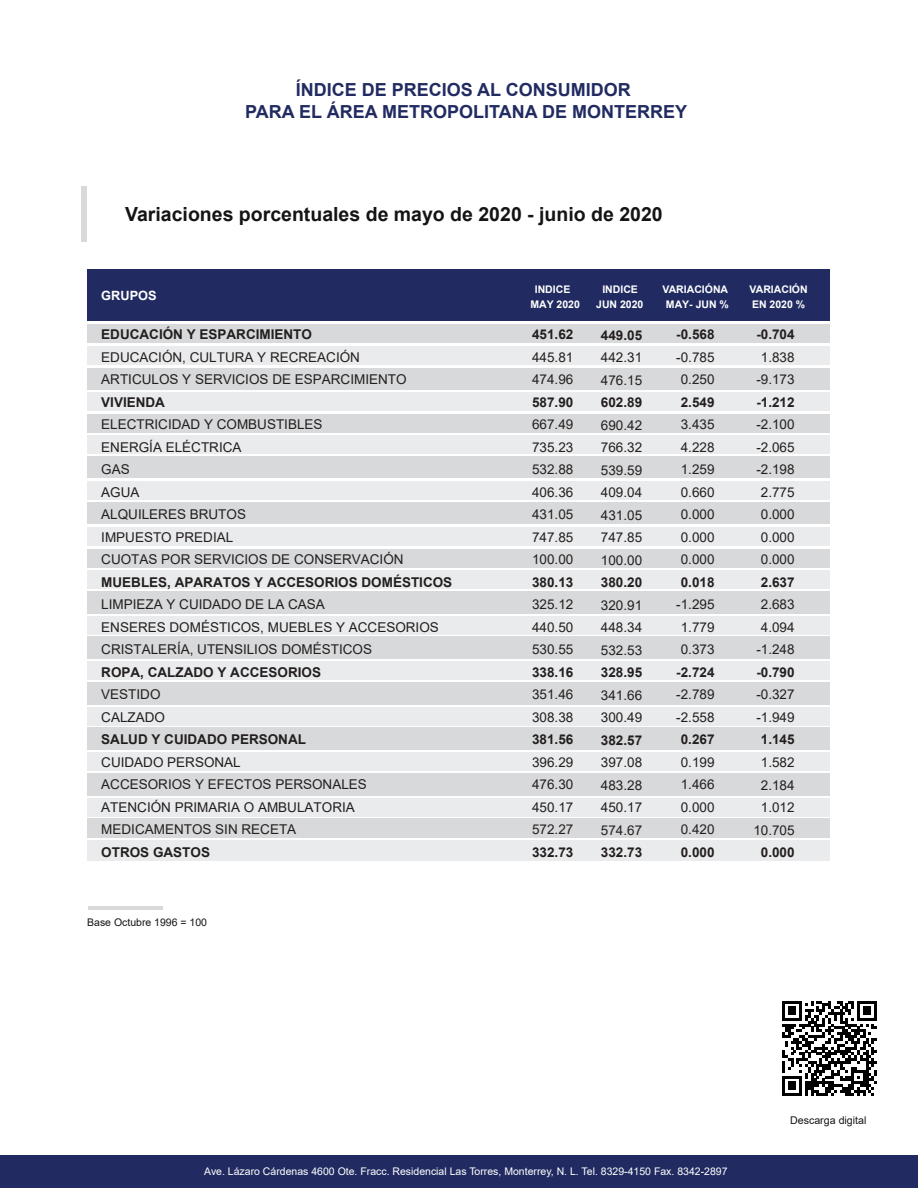
<style>
.page{position:relative;width:918px;height:1188px;background:#fff}
.page>*{position:absolute;margin:0;border:0;box-sizing:border-box;transform-origin:0 0}
.t1{font:700 19.5px "Arial";color:#131413}
.t2{font:700 18px/21.6px "Arial";color:#212b61;text-align:center}
.t3{font:13.5px/22.5px "Arial";color:#231f20}
.t4{font:700 13.5px "Arial";color:#231f20}
.t5{font:700 12.75px "Arial";color:#fff}
.t6{font:10.65px "Arial";color:#131413}
.t7{font:10.5px "Arial";color:#fff}
.t8{font:700 10.5px/15px "Arial";color:#fff;text-align:center}
.t9{font:10.5px "Arial";color:#131413}
</style>
<div class="page">
<div style="left:81px;top:186px;width:6px;height:56px;background:#d8d9da"></div>
<div style="left:0;top:1156px;width:918px;height:32px;background:#212b61"></div>
<div style="left:87px;top:270px;width:742px;height:51px;background:#212b61"></div>
<hr style="left:88px;top:906px;width:75px;height:3px;background:#d8d9da">
<div style="left:87px;top:325px;width:742px;height:18px;background:#d8d9da"></div>
<div style="left:87px;top:346px;width:743px;height:19px;background:#eaebec"></div>
<div style="left:87px;top:392px;width:743px;height:18px;background:#eaebec"></div>
<div style="left:87px;top:368px;width:743px;height:21px;background:#d8d9da"></div>
<div style="left:87px;top:414px;width:742px;height:19px;background:#d8d9da"></div>
<div style="left:87px;top:435px;width:742px;height:19px;background:#eaebec"></div>
<div style="left:87px;top:457px;width:742px;height:21px;background:#d8d9da"></div>
<div style="left:87px;top:481px;width:742px;height:19px;background:#eaebec"></div>
<div style="left:87px;top:527px;width:742px;height:19px;background:#eaebec"></div>
<div style="left:87px;top:549px;width:742px;height:19px;background:#d8d9da"></div>
<div style="left:87px;top:570px;width:742px;height:19px;background:#eaebec"></div>
<div style="left:87px;top:616px;width:742px;height:19px;background:#eaebec"></div>
<div style="left:87px;top:591px;width:742px;height:23px;background:#d8d9da"></div>
<div style="left:87px;top:637px;width:742px;height:22px;background:#d8d9da"></div>
<div style="left:87px;top:661px;width:742px;height:19px;background:#eaebec"></div>
<div style="left:87px;top:682px;width:742px;height:22px;background:#d8d9da"></div>
<div style="left:87px;top:707px;width:742px;height:19px;background:#eaebec"></div>
<div style="left:87px;top:728px;width:742px;height:22px;background:#d8d9da"></div>
<div style="left:87px;top:752px;width:742px;height:19px;background:#eaebec"></div>
<div style="left:87px;top:773px;width:742px;height:22px;background:#d8d9da"></div>
<div style="left:87px;top:798px;width:742px;height:19px;background:#eaebec"></div>
<div style="left:87px;top:819px;width:742px;height:19px;background:#d8d9da"></div>
<div style="left:87px;top:840px;width:742px;height:21px;background:#eaebec"></div>
<div style="left:87px;top:502px;width:742px;height:22px;background:#d8d9da"></div>
<svg style="left:782px;top:1001px;width:95px;height:95px"></svg>
<h2 class="t2" style="left:245px;top:79px;width:444px">ÍNDICE DE PRECIOS AL CONSUMIDOR<br>PARA EL ÁREA METROPOLITANA DE MONTERREY</h2>
<h1 class="t1" style="left:125px;top:201px;width:539px">Variaciones porcentuales de mayo de 2020 - junio de 2020</h1>
<p class="t5" style="left:101px;top:286px;width:57px">GRUPOS</p>
<p class="t4" style="left:101px;top:325px;width:212px">EDUCACIÓN Y ESPARCIMIENTO</p>
<p class="t3" style="left:101px;top:346px;width:307px">EDUCACIÓN, CULTURA Y RECREACIÓN<br>ARTICULOS Y SERVICIOS DE ESPARCIMIENTO</p>
<p class="t4" style="left:101px;top:393px;width:65px">VIVIENDA</p>
<p class="t3" style="left:101px;top:413px;width:304px">ELECTRICIDAD Y COMBUSTIBLES<br>ENERGÍA ELÉCTRICA<br>GAS<br>AGUA<br>ALQUILERES BRUTOS<br>IMPUESTO PREDIAL<br>CUOTAS POR SERVICIOS DE CONSERVACIÓN</p>
<p class="t4" style="left:101px;top:573px;width:353px">MUEBLES, APARATOS Y ACCESORIOS DOMÉSTICOS</p>
<p class="t3" style="left:101px;top:593px;width:339px">LIMPIEZA Y CUIDADO DE LA CASA<br>ENSERES DOMÉSTICOS, MUEBLES Y ACCESORIOS<br>CRISTALERÍA, UTENSILIOS DOMÉSTICOS</p>
<p class="t4" style="left:101px;top:663px;width:221px">ROPA, CALZADO Y ACCESORIOS</p>
<p class="t3" style="left:101px;top:683px;width:65px">VESTIDO<br>CALZADO</p>
<p class="t4" style="left:101px;top:730px;width:206px">SALUD Y CUIDADO PERSONAL</p>
<p class="t3" style="left:101px;top:751px;width:267px">CUIDADO PERSONAL<br>ACCESORIOS Y EFECTOS PERSONALES<br>ATENCIÓN PRIMARIA O AMBULATORIA<br>MEDICAMENTOS SIN RECETA</p>
<p class="t4" style="left:101px;top:843px;width:110px">OTROS GASTOS</p>
<p class="t9" style="left:87px;top:915px;width:121px">Base Octubre 1996 = 100</p>
<p class="t8" style="left:530px;top:282px;width:51px">INDICE<br>MAY 2020</p>
<p class="t8" style="left:596px;top:282px;width:49px">INDICE<br>JUN 2020</p>
<p class="t8" style="left:662px;top:282px;width:68px">VARIACIÓNA<br>MAY- JUN %</p>
<p class="t8" style="left:750px;top:282px;width:60px;text-align:left">VARIACIÓN<br>EN 2020 %</p>
<p class="t4" style="left:532px;top:325px;width:43px">451.62</p>
<p class="t3" style="left:532px;top:346px;width:43px">445.81<br>474.96</p>
<p class="t4" style="left:532px;top:392px;width:43px">587.90</p>
<p class="t3" style="left:532px;top:413px;width:43px;text-align:justify">667.49<br>735.23<br>532.88<br>406.36<br>431.05<br>747.85<br>100.00</p>
<p class="t4" style="left:532px;top:572px;width:43px">380.13</p>
<p class="t3" style="left:532px;top:593px;width:43px;text-align:justify">325.12<br>440.50<br>530.55</p>
<p class="t4" style="left:532px;top:662px;width:43px">338.16</p>
<p class="t3" style="left:532px;top:683px;width:43px">351.46<br>308.38</p>
<p class="t4" style="left:532px;top:730px;width:43px">381.56</p>
<p class="t3" style="left:532px;top:751px;width:43px;text-align:justify">396.29<br>476.30<br>450.17<br>572.27</p>
<p class="t4" style="left:532px;top:842px;width:43px">332.73</p>
<p class="t4" style="left:601px;top:325px;width:43px">449.05</p>
<p class="t3" style="left:601px;top:346px;width:43px">442.31<br>476.15</p>
<p class="t4" style="left:601px;top:393px;width:43px">602.89</p>
<p class="t3" style="left:601px;top:414px;width:43px;text-align:justify">690.42<br>766.32<br>539.59<br>409.04<br>431.05<br>747.85<br>100.00</p>
<p class="t4" style="left:601px;top:573px;width:43px">380.20</p>
<p class="t3" style="left:601px;top:594px;width:43px;text-align:justify">320.91<br>448.34<br>532.53</p>
<p class="t4" style="left:601px;top:663px;width:43px">328.95</p>
<p class="t3" style="left:601px;top:684px;width:43px">341.66<br>300.49</p>
<p class="t4" style="left:601px;top:730px;width:43px">382.57</p>
<p class="t3" style="left:601px;top:751px;width:43px;text-align:justify">397.08<br>483.28<br>450.17<br>574.67</p>
<p class="t4" style="left:601px;top:843px;width:43px">332.73</p>
<p class="t4" style="left:676px;top:325px;width:40px">-0.568</p>
<p class="t3" style="left:676px;top:346px;width:40px;text-align:center">-0.785<br>0.250</p>
<p class="t4" style="left:681px;top:393px;width:35px">2.549</p>
<p class="t3" style="left:681px;top:413px;width:35px;text-align:justify">3.435<br>4.228<br>1.259<br>0.660<br>0.000<br>0.000<br>0.000</p>
<p class="t4" style="left:681px;top:573px;width:35px">0.018</p>
<p class="t3" style="left:676px;top:593px;width:40px;text-align:center">-1.295<br>1.779<br>0.373</p>
<p class="t4" style="left:676px;top:663px;width:40px">-2.724</p>
<p class="t3" style="left:676px;top:683px;width:40px">-2.789 -2.558</p>
<p class="t4" style="left:681px;top:730px;width:35px">0.267</p>
<p class="t3" style="left:681px;top:751px;width:35px;text-align:justify">0.199<br>1.466<br>0.000<br>0.420</p>
<p class="t4" style="left:681px;top:843px;width:35px">0.000</p>
<p class="t4" style="left:756px;top:325px;width:40px">-0.704</p>
<p class="t3" style="left:756px;top:346px;width:40px;text-align:center">1.838 -9.173</p>
<p class="t4" style="left:756px;top:393px;width:40px">-1.212</p>
<p class="t3" style="left:756px;top:413px;width:40px;text-align:center">-2.100 -2.065 -2.198<br>2.775<br>0.000<br>0.000<br>0.000</p>
<p class="t4" style="left:761px;top:573px;width:35px">2.637</p>
<p class="t3" style="left:756px;top:593px;width:40px;text-align:center">2.683<br>4.094 -1.248</p>
<p class="t4" style="left:756px;top:663px;width:40px">-0.790</p>
<p class="t3" style="left:756px;top:683px;width:40px">-0.327 -1.949</p>
<p class="t4" style="left:761px;top:730px;width:35px">1.145</p>
<p class="t3" style="left:753px;top:751px;width:43px;text-align:center">1.582<br>2.184<br>1.012<br>10.705</p>
<p class="t4" style="left:761px;top:843px;width:35px">0.000</p>
<p class="t6" style="left:790px;top:1113px;width:78px">Descarga digital</p>
<p class="t7" style="left:204px;top:1164px;width:525px">Ave. Lázaro Cárdenas 4600 Ote. Fracc. Residencial Las Torres, Monterrey, N. L. Tel. 8329-4150 Fax. 8342-2897</p>
</div>
